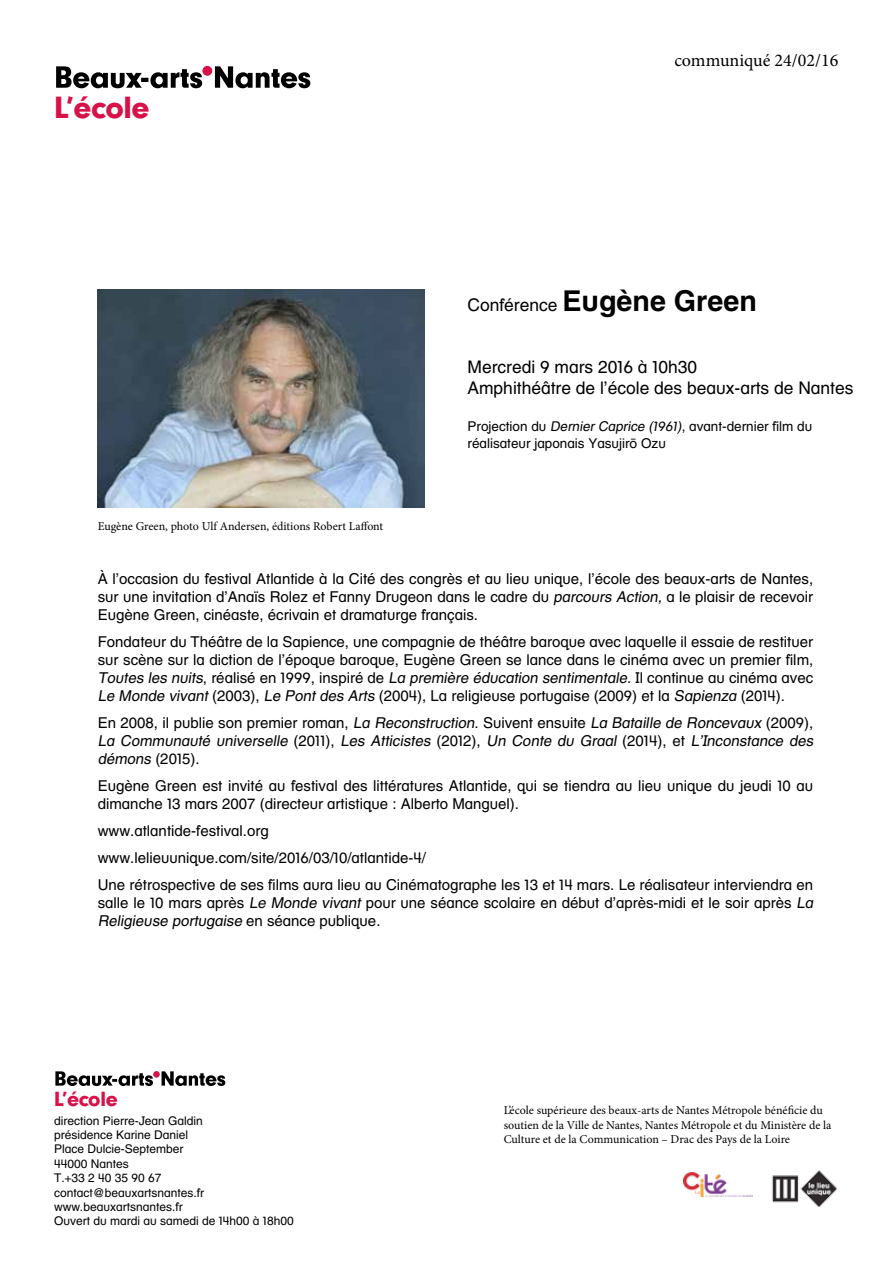
<style>
.page{position:relative;width:893px;height:1263px;background:#fff}
.page>*{position:absolute;margin:0;border:0;box-sizing:border-box;transform-origin:0 0}
.t1{font:900 31.95px "Neuzeit Gro";letter-spacing:-.015em;color:#d71249}
.t2{font:700 28.65px "Helvetica Ba N";color:#000}
.t3{font:900 21.45px "Neuzeit Gro";letter-spacing:-.015em;color:#d71249}
.t4{font:18px "Minion Pro";color:#000}
.t5{font:17.4px/20.9px "Helvetica Ba N";color:#000}
.t6{font:15px/18px "Helvetica Ba N";color:#000}
.t7{font:italic 15px/18px "Helvetica Ba N";color:#000;text-align:justify}
.t8{font:13.5px/16.2px "Helvetica Ba N";color:#000}
.t9{font:12px/14.4px "Minion Pro";color:#000}
.t10{font:12px/14.4px "Helvetica Ba N";color:#000}
.s1{font-weight:400;font-size:17.4px}
.s2{font-style:italic}
.s3{font-family:"Helvetica Neue"}
.s4{font-style:normal}
</style>
<div class="page">
<div style="left:202px;top:66px;width:10px;height:10px;background:#d71249;border-radius:50%"></div>
<svg style="left:215px;top:66px;width:95px;height:22px"></svg>
<svg style="left:56px;top:66px;width:146px;height:22px"></svg>
<div style="left:153px;top:1071px;width:7px;height:7px;background:#d71249;border-radius:50%"></div>
<svg style="left:162px;top:1071px;width:63px;height:15px"></svg>
<svg style="left:55px;top:1071px;width:98px;height:15px"></svg>
<img style="left:98px;top:289px;width:326px;height:218px">
<img style="left:683px;top:1172px;width:70px;height:25px">
<img style="left:772px;top:1170px;width:65px;height:37px">
<h1 class="t1" style="left:54px;top:89px;width:97px">L’école</h1>
<p class="t9" style="left:98px;top:519px;width:287px">Eugène Green, photo Ulf Andersen, éditions Robert Laffont</p>
<p class="t4" style="left:674px;top:48px;width:166px">communiqué 24/02/16</p>
<h2 class="t2" style="left:468px;top:283px;width:291px"><span class="s1">Conférence</span> Eugène Green</h2>
<p class="t5" style="left:468px;top:357px;width:387px">Mercredi 9 mars 2016 à 10h30<br>Amphithéâtre de l’école des beaux-arts de Nantes</p>
<p class="t8" style="left:468px;top:418px;width:346px">Projection du <span class="s2">Dernier Caprice (1961)</span>, avant-dernier film du réalisateur japonais Yasujir<span class="s3">ō</span> Ozu</p>
<p class="t6" style="left:98px;top:569px;width:717px;text-align:justify">À l’occasion du festival Atlantide à la Cité des congrès et au lieu unique, l’école des beaux-arts de Nantes, sur une invitation d’Anaïs Rolez et Fanny Drugeon dans le cadre du <span class="s2">parcours Action,</span> a le plaisir de recevoir Eugène Green, cinéaste, écrivain et dramaturge français.</p>
<p class="t6" style="left:98px;top:632px;width:717px;text-align:justify">Fondateur du Théâtre de la Sapience, une compagnie de théâtre baroque avec laquelle il essaie de restituer sur scène sur la diction de l’époque baroque, Eugène Green se lance dans le cinéma avec un premier film, <span class="s2">Toutes les nuits</span>, réalisé en 1999, inspiré de <span class="s2">La première éducation sentimentale</span>. Il continue au cinéma avec <span class="s2">Le Monde vivant</span> (2003), <span class="s2">Le Pont des Arts</span> (2004), La religieuse portugaise (2009) et la <span class="s2">Sapienza</span> (2014).</p>
<p class="t7" style="left:98px;top:713px;width:717px"><span class="s4">En 2008, il publie son premier roman,</span> La Reconstruction<span class="s4">. Suivent ensuite</span> La Bataille de Roncevaux <span class="s4">(2009), </span>La Communauté universelle <span class="s4">(2011),</span> Les Atticistes <span class="s4">(2012),</span> Un Conte du Graal <span class="s4">(2014), et</span> L’Inconstance des démons <span class="s4">(2015).</span></p>
<p class="t6" style="left:98px;top:776px;width:717px">Eugène Green est invité au festival des littératures Atlantide, qui se tiendra au lieu unique du jeudi 10 au dimanche 13 mars 2007 (directeur artistique : Alberto Manguel).</p>
<p class="t6" style="left:98px;top:817px;width:717px;line-height:27px">www.atlantide-festival.org<br>www.lelieuunique.com/site/2016/03/10/atlantide-4/<br>Une rétrospective de ses films aura lieu au Cinématographe les 13 et 14 mars. Le réalisateur interviendra en</p>
<p class="t6" style="left:98px;top:893px;width:717px">salle le 10 mars après <span class="s2">Le Monde vivant</span> pour une séance scolaire en début d’après-midi et le soir après <span class="s2">La<br>Religieuse portugaise</span> en séance publique.</p>
<h3 class="t3" style="left:54px;top:1087px;width:65px">L’école</h3>
<p class="t10" style="left:54px;top:1113px;width:241px">direction Pierre-Jean Galdin<br>présidence Karine Daniel<br>Place Dulcie-September<br>44000 Nantes<br>T.+33 2 40 35 90 67 contact@beauxartsnantes.fr www.beauxartsnantes.fr<br>Ouvert du mardi au samedi de 14h00 à 18h00</p>
<p class="t9" style="left:504px;top:1103px;width:329px">L’école supérieure des beaux-arts de Nantes Métropole bénéficie du soutien de la Ville de Nantes, Nantes Métropole et du Ministère de la<br>Culture et de la Communication – Drac des Pays de la Loire</p>
</div>
